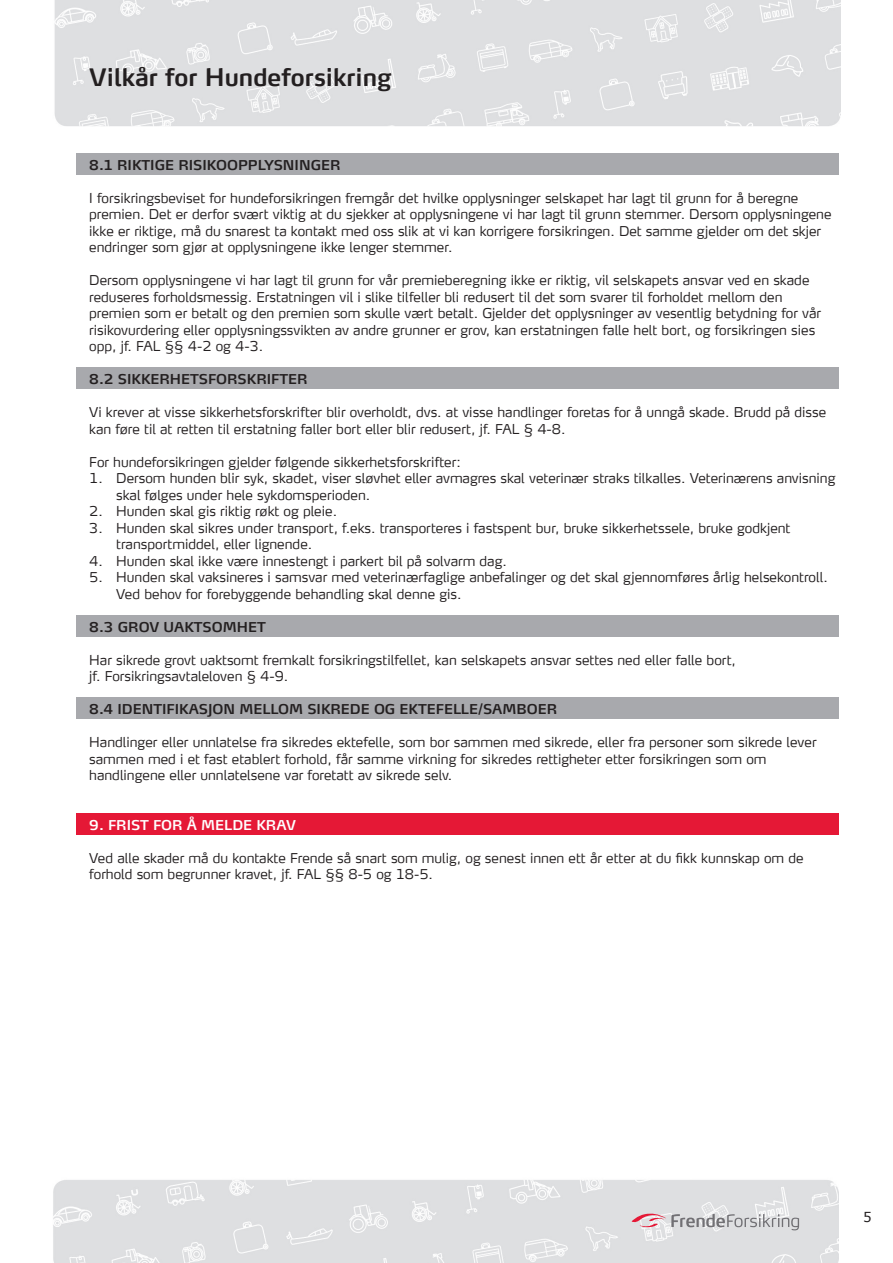
<style>
.page{position:relative;width:893px;height:1263px;background:#fff}
.page>*{position:absolute;margin:0;border:0;box-sizing:border-box;transform-origin:0 0}
.t1{font:600 24px "Max TF";color:#231f20}
.t2{font:300 13.5px/16.5px "Max TF";color:#231f20}
.t3{font:600 13.5px "Max TF";color:#231f20}
.t4{font:600 13.5px "Max TF";color:#fff}
.t5{font:13.5px "Verdana";color:#231f20}
</style>
<div class="page">
<img style="left:53px;top:1180px;width:785px;height:83px">
<svg style="left:632px;top:1213px;width:167px;height:17px;background:#ccc5c8"></svg>
<img style="left:54px;top:0;width:786px;height:126px">
<div style="left:77px;top:813px;width:762px;height:21px;background:#e51836"></div>
<div style="left:77px;top:368px;width:762px;height:21px;background:#a8a9ad"></div>
<div style="left:77px;top:615px;width:762px;height:21px;background:#a8a9ad"></div>
<div style="left:77px;top:153px;width:762px;height:21px;background:#a8a9ad"></div>
<div style="left:77px;top:698px;width:762px;height:21px;background:#a8a9ad"></div>
<h1 class="t1" style="left:89px;top:62px;width:304px">Vilkår for Hundeforsikring</h1>
<p class="t3" style="left:89px;top:156px;width:253px">8.1 RIKTIGE RISIKOOPPLYSNINGER</p>
<p class="t2" style="left:89px;top:189px;width:744px">I forsikringsbeviset for hundeforsikringen fremgår det hvilke opplysninger selskapet har lagt til grunn for å beregne premien. Det er derfor svært viktig at du sjekker at opplysningene vi har lagt til grunn stemmer. Dersom opplysningene ikke er riktige, må du snarest ta kontakt med oss slik at vi kan korrigere forsikringen. Det samme gjelder om det skjer endringer som gjør at opplysningene ikke lenger stemmer.</p>
<p class="t2" style="left:89px;top:272px;width:733px">Dersom opplysningene vi har lagt til grunn for vår premieberegning ikke er riktig, vil selskapets ansvar ved en skade reduseres forholdsmessig. Erstatningen vil i slike tilfeller bli redusert til det som svarer til forholdet mellom den premien som er betalt og den premien som skulle vært betalt. Gjelder det opplysninger av vesentlig betydning for vår risikovurdering eller opplysningssvikten av andre grunner er grov, kan erstatningen falle helt bort, og forsikringen sies opp, jf. FAL §§ 4-2 og 4-3.</p>
<p class="t3" style="left:89px;top:371px;width:220px">8.2 SIKKERHETSFORSKRIFTER</p>
<p class="t2" style="left:89px;top:404px;width:738px">Vi krever at visse sikkerhetsforskrifter blir overholdt, dvs. at visse handlinger foretas for å unngå skade. Brudd på disse kan føre til at retten til erstatning faller bort eller blir redusert, jf. FAL § 4-8.</p>
<p class="t2" style="left:89px;top:453px;width:373px">For hundeforsikringen gjelder følgende sikkerhetsforskrifter:</p>
<p class="t2" style="left:116px;top:470px;width:721px;text-indent:-27px">1. Dersom hunden blir syk, skadet, viser sløvhet eller avmagres skal veterinær straks tilkalles. Veterinærens anvisning skal følges under hele sykdomsperioden.</p>
<p class="t2" style="left:89px;top:503px;width:249px">2. Hunden skal gis riktig røkt og pleie.</p>
<p class="t2" style="left:116px;top:519px;width:676px;text-indent:-27px">3. Hunden skal sikres under transport, f.eks. transporteres i fastspent bur, bruke sikkerhetssele, bruke godkjent transportmiddel, eller lignende.</p>
<p class="t2" style="left:89px;top:552px;width:419px">4. Hunden skal ikke være innestengt i parkert bil på solvarm dag.</p>
<p class="t2" style="left:116px;top:569px;width:713px;text-indent:-27px">5. Hunden skal vaksineres i samsvar med veterinærfaglige anbefalinger og det skal gjennomføres årlig helsekontroll.<br>Ved behov for forebyggende behandling skal denne gis.</p>
<p class="t3" style="left:89px;top:618px;width:178px">8.3 GROV UAKTSOMHET</p>
<p class="t2" style="left:89px;top:651px;width:648px">Har sikrede grovt uaktsomt fremkalt forsikringstilfellet, kan selskapets ansvar settes ned eller falle bort, jf. Forsikringsavtaleloven § 4-9.</p>
<p class="t3" style="left:89px;top:701px;width:469px">8.4 IDENTIFIKASJON MELLOM SIKREDE OG EKTEFELLE/SAMBOER</p>
<p class="t2" style="left:89px;top:733px;width:729px">Handlinger eller unnlatelse fra sikredes ektefelle, som bor sammen med sikrede, eller fra personer som sikrede lever sammen med i et fast etablert forhold, får samme virkning for sikredes rettigheter etter forsikringen som om handlingene eller unnlatelsene var foretatt av sikrede selv.</p>
<p class="t4" style="left:89px;top:816px;width:208px">9. FRIST FOR Å MELDE KRAV</p>
<p class="t2" style="left:89px;top:849px;width:716px">Ved alle skader må du kontakte Frende så snart som mulig, og senest innen ett år etter at du fikk kunnskap om de forhold som begrunner kravet, jf. FAL §§ 8-5 og 18-5.</p>
<p class="t5" style="left:863px;top:1209px;width:10px">5</p>
</div>
